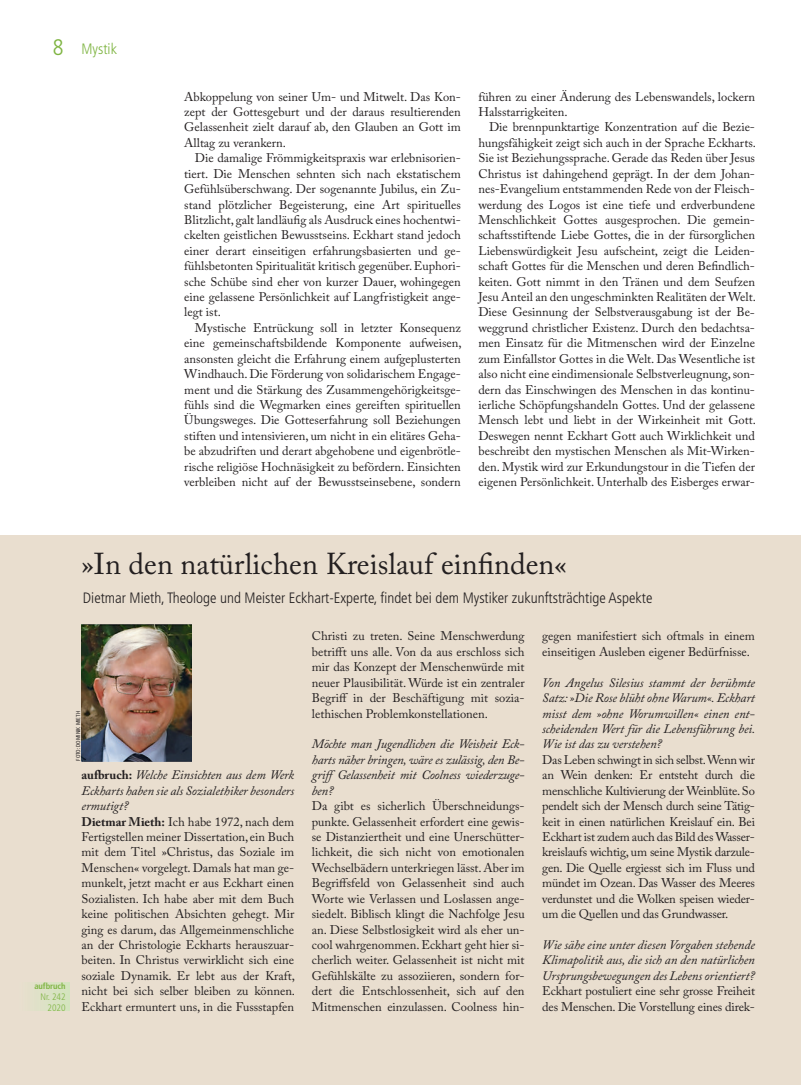
<style>
.page{position:relative;width:801px;height:1085px;background:#fff}
.page>*{position:absolute;margin:0;border:0;box-sizing:border-box;transform-origin:0 0}
.t1{font:30px "Adobe Caslon Pro";color:#231f20}
.t2{font:300 condensed 15px "Frutiger LT Std";color:#231f20}
.t3{font:300 condensed 15px "Frutiger LT Std";color:#7eb441}
.t4{font:italic 12.88px/15.4px "Adobe Caslon Pro";letter-spacing:-.005em;color:#231f20;text-align:justify}
.t5{font:12.5px/15.4px "Adobe Caslon Pro";color:#231f20;text-align:justify}
.t6{font:300 condensed 9.38px/10.6px "Frutiger LT Std";color:#7eb441;text-align:right}
.t7{font:700 condensed 8.5px "Frutiger LT Std";letter-spacing:-.005em;color:#7eb441}
.t8{font:condensed 5.62px "Frutiger LT Std";color:#231f20}
.s1{font-size:22.5px}
.s2{font-weight:700;font-style:normal;font-size:12.5px}
.s3{font-weight:700}
</style>
<div class="page">
<div style="left:0;top:535px;width:801px;height:549px;background:#e9decf"></div>
<svg style="left:69px;top:982px;width:1px;height:28px"></svg>
<div style="left:20px;top:982px;width:49px;height:28px;background:#dde2c6"></div>
<img style="left:81px;top:624px;width:111px;height:137px">
<p class="t3" style="left:53px;top:40px;width:66px"><span class="s1">8</span> Mystik</p>
<p class="t5" style="left:184px;top:88px;width:278px">Abkoppelung von seiner Um- und Mitwelt. Das Kon&shy;zept der Gottesgeburt und der daraus resultierenden Gelassenheit zielt darauf ab, den Glauben an Gott im Alltag zu verankern.</p>
<p class="t5" style="left:184px;top:150px;width:278px;text-indent:11px">Die damalige Frömmigkeitspraxis war erlebnisorien&shy;tiert. Die Menschen sehnten sich nach ekstatischem Gefühlsüberschwang. Der sogenannte Jubilus, ein Zu&shy;stand plötzlicher Begeisterung, eine Art spirituelles Blitzlicht, galt landläufig als Ausdruck eines hochentwi&shy;ckelten geistlichen Bewusstseins. Eckhart stand jedoch einer derart einseitigen erfahrungsbasierten und ge&shy;fühlsbetonten Spiritualität kritisch gegenüber. Euphori&shy;sche Schübe sind eher von kurzer Dauer, wohingegen eine gelassene Persönlichkeit auf Langfristigkeit ange&shy;legt ist.</p>
<p class="t5" style="left:184px;top:320px;width:279px;text-indent:11px">Mystische Entrückung soll in letzter Konsequenz eine gemeinschaftsbildende Komponente aufweisen, ansonsten gleicht die Erfahrung einem aufgeplusterten Windhauch. Die Förderung von solidarischem Engage&shy;ment und die Stärkung des Zusammengehörigkeitsge&shy;fühls sind die Wegmarken eines gereiften spirituellen Übungsweges. Die Gotteserfahrung soll Beziehungen stiften und intensivieren, um nicht in ein elitäres Geha&shy;be abzudriften und derart abgehobene und eigenbrötle&shy;rische religiöse Hochnäsigkeit zu befördern. Einsichten verbleiben nicht auf der Bewusstseinsebene, sondern</p>
<p class="t5" style="left:478px;top:88px;width:278px">führen zu einer Änderung des Lebenswandels, lockern<br>Halsstarrigkeiten.</p>
<p class="t5" style="left:478px;top:119px;width:279px;text-indent:11px">Die brennpunktartige Konzentration auf die Bezie&shy;hungsfähigkeit zeigt sich auch in der Sprache Eckharts.<br>Sie ist Beziehungssprache. Gerade das Reden über Jesus Christus ist dahingehend geprägt. In der dem Johan&shy;nes-Evangelium entstammenden Rede von der Fleisch&shy;werdung des Logos ist eine tiefe und erdverbundene Menschlichkeit Gottes ausgesprochen. Die gemein&shy;schaftsstiftende Liebe Gottes, die in der fürsorglichen Liebenswürdigkeit Jesu aufscheint, zeigt die Leiden&shy;schaft Gottes für die Menschen und deren Befindlich&shy;keiten. Gott nimmt in den Tränen und dem Seufzen Jesu Anteil an den ungeschminkten Realitäten der Welt.<br>Diese Gesinnung der Selbstverausgabung ist der Be&shy;weggrund christlicher Existenz. Durch den bedachtsa&shy;men Einsatz für die Mitmenschen wird der Einzelne zum Einfallstor Gottes in die Welt. Das Wesentliche ist also nicht eine eindimensionale Selbstverleugnung, son&shy;dern das Einschwingen des Menschen in das kontinu&shy;ierliche Schöpfungshandeln Gottes. Und der gelassene Mensch lebt und liebt in der Wirkeinheit mit Gott.<br>Deswegen nennt Eckhart Gott auch Wirklichkeit und beschreibt den mystischen Menschen als Mit-Wirken&shy;den. Mystik wird zur Erkundungstour in die Tiefen der eigenen Persönlichkeit. Unterhalb des Eisberges erwar-</p>
<h1 class="t1" style="left:81px;top:546px;width:487px">»In den natürlichen Kreislauf einfinden«</h1>
<p class="t7" style="left:34px;top:981px;width:33px">aufbruch</p>
<p class="t6" style="left:41px;top:991px;width:26px">Nr. 242<br>2020</p>
<p class="t2" style="left:83px;top:589px;width:571px">Dietmar Mieth, Theologe und Meister Eckhart-Experte, findet bei dem Mystiker zukunftsträchtige Aspekte</p>
<p class="t8" style="left:75px;top:760px;width:51px;rotate:-90deg">FOTO: DOMINIK MIETH</p>
<p class="t4" style="left:81px;top:767px;width:214px"><span class="s2">aufbruch:</span> Welche Einsichten aus dem Werk Eckharts haben sie als Sozialethiker besonders ermutigt?</p>
<p class="t5" style="left:81px;top:813px;width:215px"><span class="s3">Dietmar Mieth:</span> Ich habe 1972, nach dem Fertigstellen meiner Dissertation, ein Buch mit dem Titel »Christus, das Soziale im Menschen« vorgelegt. Damals hat man ge&shy;munkelt, jetzt macht er aus Eckhart einen Sozialisten. Ich habe aber mit dem Buch keine politischen Absichten gehegt. Mir ging es darum, das Allgemeinmenschliche an der Christologie Eckharts herauszuar&shy;beiten. In Christus verwirklicht sich eine soziale Dynamik. Er lebt aus der Kraft, nicht bei sich selber bleiben zu können.<br>Eckhart ermuntert uns, in die Fussstapfen</p>
<p class="t5" style="left:312px;top:628px;width:214px">Christi zu treten. Seine Menschwerdung betrifft uns alle. Von da aus erschloss sich mir das Konzept der Menschenwürde mit neuer Plausibilität. Würde ist ein zentraler Begriff in der Beschäftigung mit sozia&shy;lethischen Problemkonstellationen.</p>
<p class="t4" style="left:312px;top:736px;width:214px">Möchte man Jugendlichen die Weisheit Eck&shy;harts näher bringen, wäre es zulässig, den Be&shy;griffGelassenheit mit Coolness wiederzuge&shy;ben?</p>
<p class="t5" style="left:312px;top:798px;width:214px">Da gibt es sicherlich Überschneidungs&shy;punkte. Gelassenheit erfordert eine gewis&shy;se Distanziertheit und eine Unerschütter&shy;lichkeit, die sich nicht von emotionalen Wechselbädern unterkriegen lässt. Aber im Begriffsfeld von Gelassenheit sind auch Worte wie Verlassen und Loslassen ange&shy;siedelt. Biblisch klingt die Nachfolge Jesu an. Diese Selbstlosigkeit wird als eher un&shy;cool wahrgenommen. Eckhart geht hier si&shy;cherlich weiter. Gelassenheit ist nicht mit Gefühlskälte zu assoziieren, sondern for&shy;dert die Entschlossenheit, sich auf den Mitmenschen einzulassen. Coolness hin-</p>
<p class="t5" style="left:542px;top:628px;width:214px">gegen manifestiert sich oftmals in einem einseitigen Ausleben eigener Bedürfnisse.</p>
<p class="t4" style="left:542px;top:674px;width:215px">Von Angelus Silesius stammt der berühmte Satz: »Die Rose blüht ohne Warum«. Eckhart misst dem »ohne Worumwillen« einen ent&shy;scheidenden Wert für die Lebensführung bei.<br>Wie ist das zu verstehen?</p>
<p class="t5" style="left:542px;top:751px;width:214px">Das Leben schwingt in sich selbst. Wenn wir an Wein denken: Er entsteht durch die menschliche Kultivierung der Weinblüte. So pendelt sich der Mensch durch seine Tätig&shy;keit in einen natürlichen Kreislauf ein. Bei Eckhart ist zudem auch das Bild des Wasser&shy;kreislaufs wichtig, um seine Mystik darzule&shy;gen. Die Quelle ergiesst sich im Fluss und mündet im Ozean. Das Wasser des Meeres verdunstet und die Wolken speisen wieder&shy;um die Quellen und das Grundwasser.</p>
<p class="t4" style="left:542px;top:936px;width:214px">Wie sähe eine unter diesen Vorgaben stehende Klimapolitik aus, die sich an den natürlichen Ursprungsbewegungen des Lebens orientiert?</p>
<p class="t5" style="left:542px;top:983px;width:214px">Eckhart postuliert eine sehr grosse Freiheit des Menschen. Die Vorstellung eines direk-</p>
</div>
